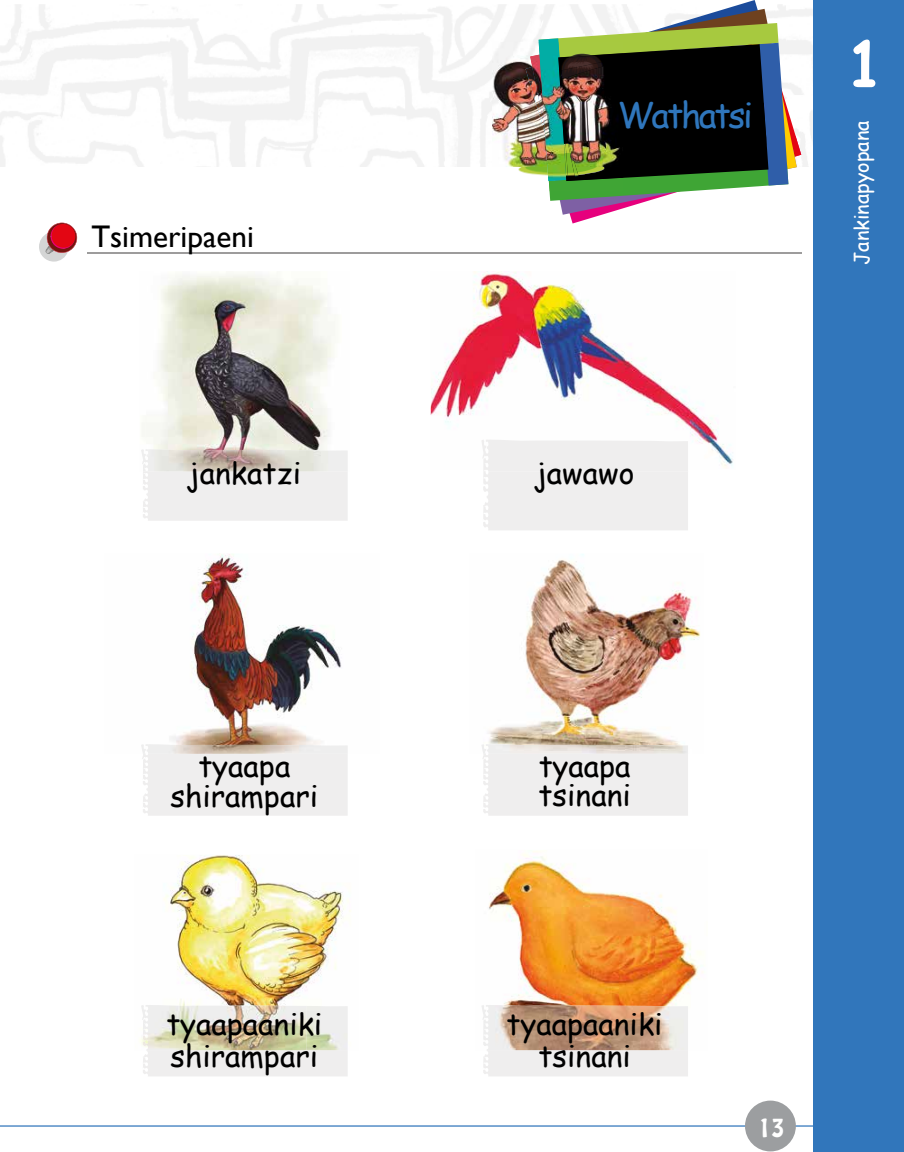
<style>
.page{position:relative;width:904px;height:1152px;background:#fff}
.page>*{position:absolute;margin:0;border:0;box-sizing:border-box;transform-origin:0 0}
.t1{font:700 62.5px "Comic Sans MS";color:#fff}
.t2{font:35px "Comic Sans MS";letter-spacing:-.07em;color:#2f76bc}
.t3{font:31.25px "Gill Sans";color:#000}
.t4{font:30px/31.2px "Comic Sans MS";color:#000;text-align:center}
.t5{font:22.5px "Hobo Std";color:#fff}
.t6{font:20px "Comic Sans MS";color:#fff}
</style>
<div class="page">
<img style="left:801px;top:110px;width:12px;height:57px">
<div style="left:813px;top:0;width:91px;height:1152px;background:#3176bb"></div>
<img style="left:518px;top:167px;width:7px;height:6px">
<img style="left:492px;top:42px;width:33px;height:125px">
<img style="left:525px;top:0;width:276px;height:223px">
<img style="left:762px;top:103px;width:4px;height:42px">
<hr style="left:0;top:1125px;width:824px;height:1px;background:#3176bb">
<div style="left:745px;top:1100px;width:50px;height:51px;background:#9c9ea0;border-radius:50%"></div>
<svg style="left:148px;top:273px;width:187px;height:176px"></svg>
<img style="left:488px;top:271px;width:245px;height:197px">
<img style="left:431px;top:271px;width:57px;height:153px">
<img style="left:171px;top:554px;width:170px;height:190px">
<img style="left:488px;top:554px;width:212px;height:190px">
<img style="left:148px;top:855px;width:203px;height:195px">
<img style="left:488px;top:851px;width:215px;height:199px">
<div style="left:483px;top:1050px;width:205px;height:26px;background:#efeeee"></div>
<div style="left:143px;top:1050px;width:205px;height:26px;background:#efeeee"></div>
<img style="left:141px;top:1005px;width:7px;height:41px">
<img style="left:306px;top:1006px;width:42px;height:44px">
<div style="left:483px;top:754px;width:205px;height:61px;background:#efeeee"></div>
<img style="left:482px;top:744px;width:206px;height:10px">
<div style="left:142px;top:754px;width:206px;height:61px;background:#efeeee"></div>
<img style="left:141px;top:744px;width:207px;height:10px">
<div style="left:483px;top:469px;width:205px;height:61px;background:#efeeee"></div>
<div style="left:482px;top:439px;width:206px;height:30px;background:#efeeee"></div>
<div style="left:143px;top:471px;width:205px;height:50px;background:#efeeee"></div>
<img style="left:141px;top:449px;width:207px;height:22px">
<hr style="left:87px;top:252px;width:714px;height:1px;background:#9d9c9c">
<svg style="left:39px;top:223px;width:38px;height:38px"></svg>
<p class="t3" style="left:91px;top:218px;width:164px">Tsimeripaeni</p>
<p class="t2" style="left:617px;top:90px;width:137px">Wathatsi</p>
<p class="t4" style="left:188px;top:457px;width:115px">jankatzi</p>
<p class="t4" style="left:535px;top:457px;width:101px">jawawo</p>
<h1 class="t1" style="left:846px;top:18px;width:40px">1</h1>
<p class="t6" style="left:846px;top:265px;width:146px;rotate:-90deg">Jankinapyopana</p>
<p class="t4" style="left:170px;top:750px;width:149px;line-height:30px">tyaapa shirampari</p>
<p class="t4" style="left:538px;top:750px;width:94px;line-height:28.8px;text-align:left">tyaapa tsinani</p>
<p class="t4" style="left:166px;top:1008px;width:157px;text-align:left">tyaapaaniki shirampari</p>
<p class="t4" style="left:506px;top:1008px;width:157px">tyaapaaniki tsinani</p>
<p class="t5" style="left:758px;top:1112px;width:28px">13</p>
</div>
